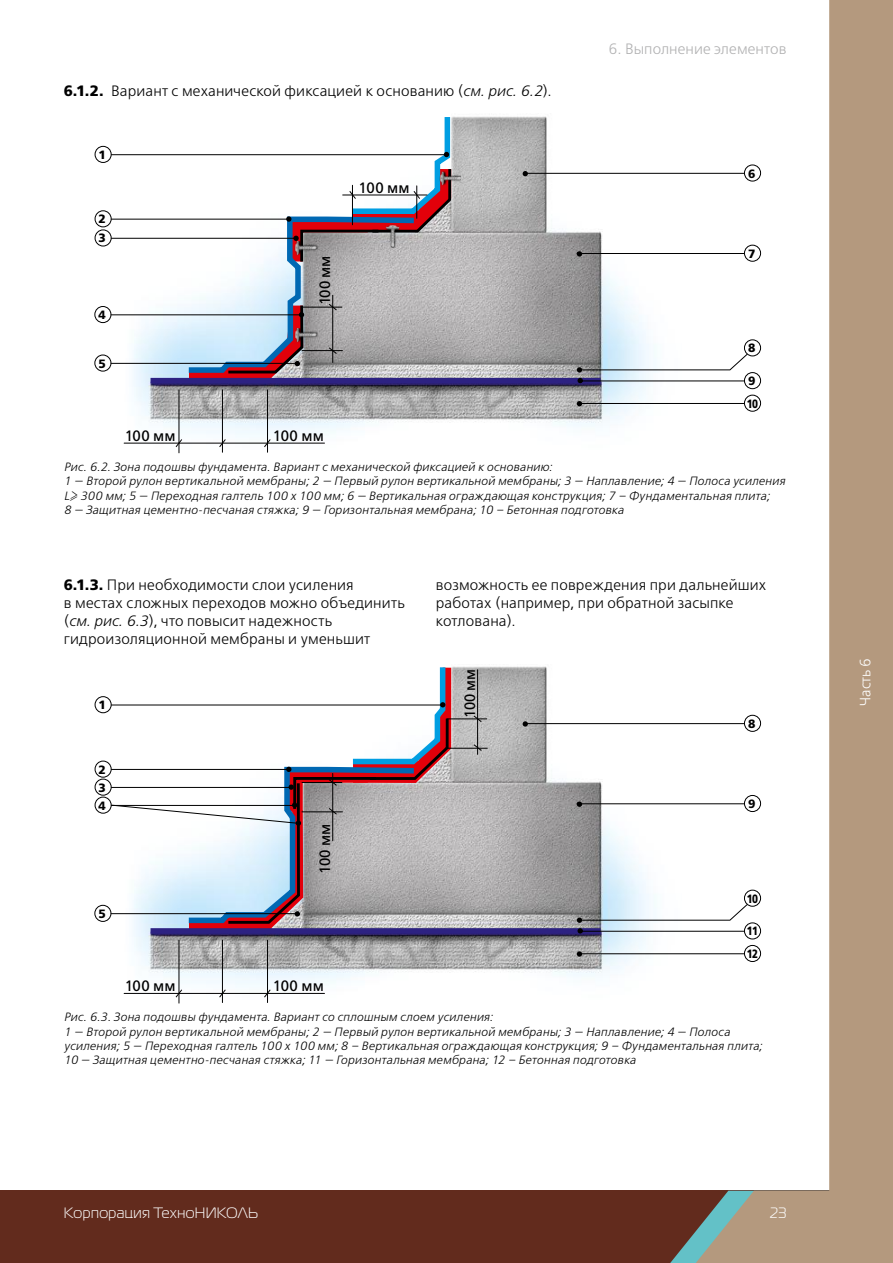
<style>
.page{position:relative;width:893px;height:1263px;background:#fff}
.page>*{position:absolute;margin:0;border:0;box-sizing:border-box;transform-origin:0 0}
.t1{font:300 15px/18px "Free Set C";letter-spacing:.01em;color:#000}
.t2{font:15px "Free Set C";letter-spacing:.01em;color:#000}
.t3{font:15px "Magistral C";letter-spacing:.035em;color:#fff}
.t4{font:300 15px "Free Set C";letter-spacing:.005em;color:#b1b1b2}
.t5{font:300 15px "Free Set C";color:#fff;scale:.96 1}
.t6{font:italic 300 12px/14.4px "Free Set C";letter-spacing:.015em;color:#000}
.t7{font:12px/19.2px "Free Set Bold C";letter-spacing:-.04em;color:#000}
.t8{font:12px "Free Set Bold C";letter-spacing:-.04em;color:#000;scale:.8 1}
.s1{font-family:"Free Set Bold C";font-weight:400}
.s2{font-style:italic}
</style>
<div class="page">
<div style="left:0;top:1191px;width:893px;height:72px;background:#622b1d"></div>
<svg style="left:670px;top:1191px;width:223px;height:72px;background:#9f8e79"></svg>
<div style="left:829px;top:0;width:64px;height:1201px;background:#b4997e"></div>
<img style="left:94px;top:116px;width:668px;height:333px">
<div style="left:151px;top:378px;width:450px;height:5px;background:#2d2282"></div>
<div style="left:95px;top:146px;width:17px;height:17px;border:1px solid #000;border-radius:50%"></div>
<hr style="left:111px;top:154px;width:335px;height:1px;background:#000">
<div style="left:95px;top:210px;width:17px;height:17px;border:1px solid #000;border-radius:50%"></div>
<hr style="left:111px;top:219px;width:177px;height:1px;background:#000">
<div style="left:95px;top:229px;width:17px;height:17px;border:1px solid #000;border-radius:50%"></div>
<hr style="left:111px;top:238px;width:184px;height:1px;background:#000">
<div style="left:94px;top:306px;width:17px;height:17px;border:1px solid #000;border-radius:50%"></div>
<hr style="left:111px;top:314px;width:190px;height:1px;background:#000">
<hr style="left:124px;top:443px;width:200px;height:1px;background:#000">
<hr style="left:179px;top:390px;width:1px;height:63px;background:#000">
<hr style="left:222px;top:390px;width:1px;height:62px;background:#000">
<hr style="left:267px;top:390px;width:1px;height:62px;background:#000">
<div style="left:744px;top:165px;width:17px;height:17px;border:1px solid #000;border-radius:50%"></div>
<hr style="left:525px;top:173px;width:219px;height:1px;background:#000">
<div style="left:744px;top:245px;width:17px;height:17px;border:1px solid #000;border-radius:50%"></div>
<hr style="left:578px;top:253px;width:166px;height:1px;background:#000">
<svg style="left:264px;top:439px;width:7px;height:8px"></svg>
<svg style="left:219px;top:439px;width:7px;height:8px"></svg>
<svg style="left:176px;top:439px;width:6px;height:8px"></svg>
<div style="left:94px;top:355px;width:17px;height:17px;border:1px solid #000;border-radius:50%"></div>
<hr style="left:111px;top:363px;width:186px;height:1px;background:#000">
<svg style="left:183px;top:116px;width:270px;height:262px"></svg>
<svg style="left:523px;top:171px;width:5px;height:5px"></svg>
<svg style="left:577px;top:251px;width:5px;height:6px"></svg>
<div style="left:744px;top:339px;width:17px;height:17px;border:1px solid #000;border-radius:50%"></div>
<div style="left:744px;top:395px;width:17px;height:17px;border:1px solid #000;border-radius:50%"></div>
<hr style="left:579px;top:403px;width:165px;height:1px;background:#000">
<svg style="left:577px;top:401px;width:5px;height:5px"></svg>
<img style="left:385px;top:223px;width:15px;height:24px">
<img style="left:292px;top:242px;width:25px;height:13px">
<img style="left:292px;top:329px;width:25px;height:13px">
<div style="left:744px;top:372px;width:17px;height:17px;border:1px solid #000;border-radius:50%"></div>
<svg style="left:577px;top:353px;width:171px;height:30px"></svg>
<img style="left:437px;top:172px;width:23px;height:14px">
<img style="left:94px;top:666px;width:668px;height:334px">
<div style="left:151px;top:928px;width:450px;height:6px;background:#2d2282"></div>
<div style="left:95px;top:696px;width:17px;height:17px;border:1px solid #000;border-radius:50%"></div>
<div style="left:95px;top:761px;width:17px;height:17px;border:1px solid #000;border-radius:50%"></div>
<div style="left:95px;top:779px;width:17px;height:17px;border:1px solid #000;border-radius:50%"></div>
<hr style="left:124px;top:993px;width:200px;height:1px;background:#000">
<hr style="left:179px;top:940px;width:1px;height:63px;background:#000">
<hr style="left:222px;top:940px;width:1px;height:62px;background:#000">
<hr style="left:267px;top:940px;width:1px;height:62px;background:#000">
<div style="left:744px;top:715px;width:17px;height:17px;border:1px solid #000;border-radius:50%"></div>
<hr style="left:525px;top:723px;width:219px;height:1px;background:#000">
<div style="left:744px;top:795px;width:17px;height:17px;border:1px solid #000;border-radius:50%"></div>
<hr style="left:578px;top:803px;width:166px;height:1px;background:#000">
<svg style="left:264px;top:989px;width:7px;height:8px"></svg>
<svg style="left:219px;top:989px;width:7px;height:8px"></svg>
<svg style="left:176px;top:989px;width:6px;height:8px"></svg>
<div style="left:94px;top:905px;width:17px;height:17px;border:1px solid #000;border-radius:50%"></div>
<svg style="left:523px;top:721px;width:5px;height:6px"></svg>
<svg style="left:577px;top:801px;width:5px;height:6px"></svg>
<div style="left:744px;top:890px;width:17px;height:17px;border:1px solid #000;border-radius:50%"></div>
<div style="left:744px;top:945px;width:17px;height:17px;border:1px solid #000;border-radius:50%"></div>
<hr style="left:579px;top:953px;width:165px;height:1px;background:#000">
<svg style="left:577px;top:951px;width:5px;height:6px"></svg>
<div style="left:744px;top:922px;width:17px;height:17px;border:1px solid #000;border-radius:50%"></div>
<svg style="left:577px;top:903px;width:171px;height:30px"></svg>
<hr style="left:477px;top:670px;width:1px;height:84px;background:#000">
<hr style="left:447px;top:748px;width:40px;height:1px;background:#000">
<hr style="left:447px;top:718px;width:40px;height:1px;background:#000">
<svg style="left:474px;top:715px;width:8px;height:7px"></svg>
<svg style="left:474px;top:744px;width:8px;height:7px"></svg>
<div style="left:95px;top:797px;width:17px;height:17px;border:1px solid #000;border-radius:50%"></div>
<svg style="left:111px;top:666px;width:340px;height:265px"></svg>
<p class="t1" style="left:64px;top:83px;width:489px"><span class="s1">6.1.2.</span> Вариант с механической фиксацией к основанию (<span class="s2">см. рис. 6.2</span>).</p>
<p class="t7" style="left:99px;top:145px;width:9px">1</p>
<p class="t7" style="left:99px;top:210px;width:9px">2<br>3</p>
<p class="t7" style="left:98px;top:305px;width:9px">4</p>
<p class="t7" style="left:98px;top:354px;width:9px">5</p>
<p class="t2" style="left:317px;top:305px;width:51px;rotate:-90deg">100 мм</p>
<p class="t2" style="left:125px;top:428px;width:52px">100 мм</p>
<p class="t2" style="left:273px;top:428px;width:52px">100 мм</p>
<p class="t2" style="left:359px;top:179px;width:52px">100 мм</p>
<p class="t4" style="left:609px;top:41px;width:180px">6. Выполнение элементов</p>
<p class="t7" style="left:748px;top:164px;width:9px">6</p>
<p class="t7" style="left:748px;top:244px;width:9px">7</p>
<p class="t7" style="left:748px;top:339px;width:9px">8</p>
<p class="t7" style="left:748px;top:371px;width:9px">9</p>
<p class="t8" style="left:747px;top:397px;width:16px">10</p>
<p class="t6" style="left:64px;top:460px;width:723px">Рис. 6.2. Зона подошвы фундамента. Вариант с механической фиксацией к основанию:<br>1 — Второй рулон вертикальной мембраны; 2 — Первый рулон вертикальной мембраны; 3 — Наплавление; 4 — Полоса усиления L≥ 300 мм; 5 — Переходная галтель 100 х 100 мм; 6 — Вертикальная ограждающая конструкция; 7 – Фундаментальная плита;<br>8 — Защитная цементно-песчаная стяжка; 9 — Горизонтальная мембрана; 10 – Бетонная подготовка</p>
<p class="t1" style="left:64px;top:577px;width:342px"><span class="s1">6.1.3.</span> При необходимости слои усиления<br>в местах сложных переходов можно объединить (<span class="s2">см. рис. 6.3</span>), что повысит надежность гидроизоляционной мембраны и уменьшит</p>
<p class="t1" style="left:436px;top:577px;width:332px">возможность ее повреждения при дальнейших работах (например, при обратной засыпке котлована).</p>
<p class="t7" style="left:99px;top:695px;width:9px">1</p>
<p class="t7" style="left:99px;top:760px;width:9px;line-height:18px">2<br>3</p>
<p class="t7" style="left:99px;top:796px;width:9px">4</p>
<p class="t7" style="left:98px;top:904px;width:9px">5</p>
<p class="t2" style="left:317px;top:874px;width:51px;rotate:-90deg">100 мм</p>
<p class="t2" style="left:125px;top:978px;width:52px">100 мм</p>
<p class="t2" style="left:273px;top:978px;width:52px">100 мм</p>
<p class="t2" style="left:462px;top:718px;width:50px;rotate:-90deg">100 мм</p>
<p class="t7" style="left:748px;top:714px;width:9px">8</p>
<p class="t7" style="left:748px;top:794px;width:9px">9</p>
<p class="t8" style="left:747px;top:891px;width:16px">10</p>
<p class="t8" style="left:747px;top:924px;width:15px">11</p>
<p class="t8" style="left:747px;top:947px;width:16px">12</p>
<p class="t6" style="left:64px;top:1010px;width:700px">Рис. 6.3. Зона подошвы фундамента. Вариант со сплошным слоем усиления:<br>1 — Второй рулон вертикальной мембраны; 2 — Первый рулон вертикальной мембраны; 3 — Наплавление; 4 — Полоса усиления; 5 — Переходная галтель 100 х 100 мм; 8 – Вертикальная ограждающая конструкция; 9 – Фундаментальная плита; 10 — Защитная цементно-песчаная стяжка; 11 — Горизонтальная мембрана; 12 – Бетонная подготовка</p>
<p class="t3" style="left:64px;top:1205px;width:196px">Корпорация ТехноНИКОЛЬ</p>
<p class="t3" style="left:770px;top:1205px;width:19px">23</p>
<p class="t5" style="left:857px;top:706px;width:52px;rotate:-90deg">Часть 6</p>
</div>
